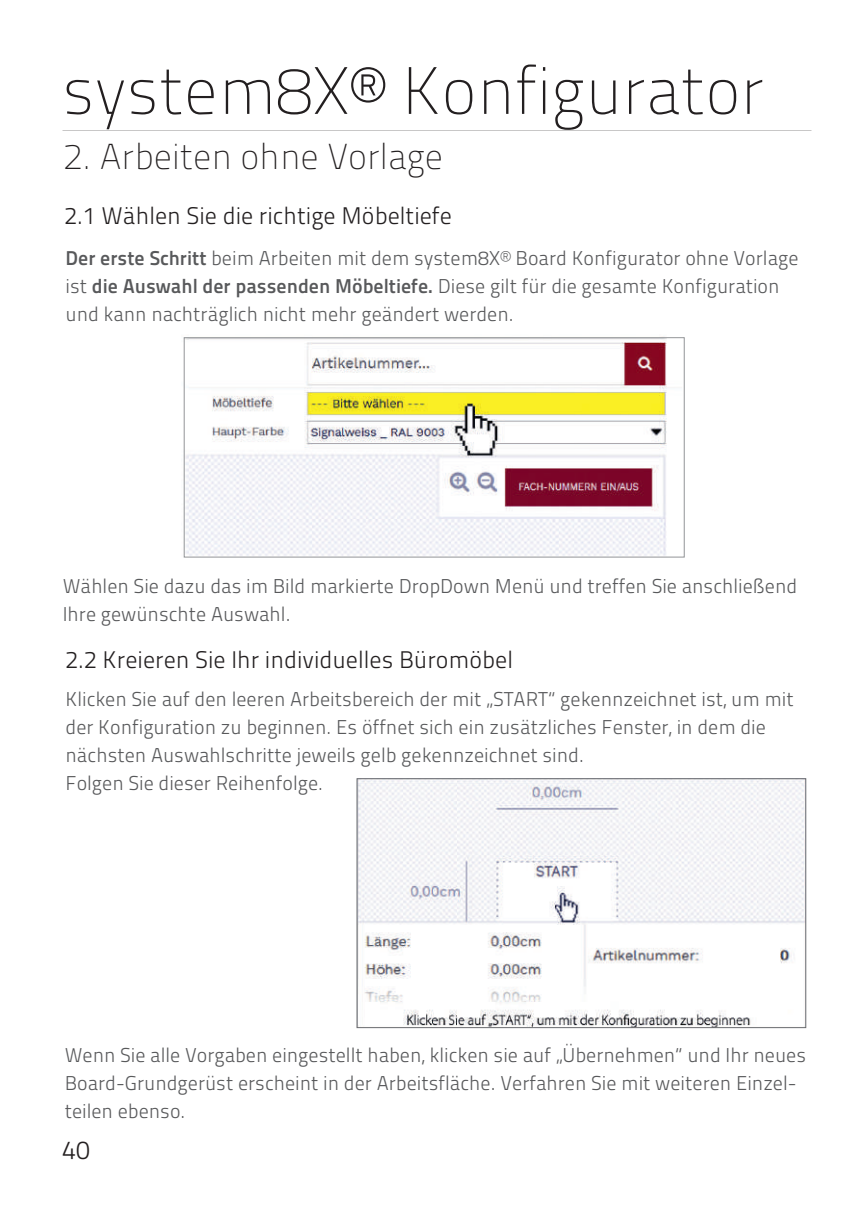
<style>
.page{position:relative;width:857px;height:1225px;background:#fff}
.page>*{position:absolute;margin:0;border:0;box-sizing:border-box;transform-origin:0 0}
.t1{font:66.8px "Titillium Maps 26 L 1 wt";color:#231f20}
.t2{font:36px "Titillium Maps 26 L 1 wt";color:#231f20}
.t3{font:26px "Titillium Maps 26 L 250 wt";color:#231f20}
.t4{font:24px "Titillium Maps 26 L 250 wt";color:#231f20}
.t5{font:20px/28px "Titillium Maps 26 L 250 wt";color:#58595b}
.s1{font-family:"Titillium Maps 26 L 750 wt"}
</style>
<div class="page">
<img style="left:183px;top:336px;width:502px;height:222px">
<img style="left:358px;top:780px;width:445px;height:246px">
<div style="left:184px;top:337px;width:500px;height:220px;border:1px solid #939598"></div>
<div style="left:356px;top:778px;width:449px;height:250px;border:1px solid #6d6e71"></div>
<h1 class="t1" style="left:62px;top:43px;width:703px">system8X® Konfigurator</h1>
<h2 class="t2" style="left:63px;top:131px;width:381px">2. Arbeiten ohne Vorlage</h2>
<p class="t4" style="left:64px;top:198px;width:389px">2.1 Wählen Sie die richtige Möbeltiefe</p>
<p class="t5" style="left:65px;top:243px;width:734px"><span class="s1">Der erste Schritt</span> beim Arbeiten mit dem system8X® Board Konfigurator ohne Vorlage ist <span class="s1">die Auswahl der passenden Möbeltiefe.</span> Diese gilt für die gesamte Konfiguration und kann nachträglich nicht mehr geändert werden.</p>
<p class="t5" style="left:63px;top:570px;width:735px">Wählen Sie dazu das im Bild markierte DropDown Menü und treffen Sie anschließend<br>Ihre gewünschte Auswahl.</p>
<p class="t4" style="left:65px;top:641px;width:449px">2.2 Kreieren Sie Ihr individuelles Büromöbel</p>
<p class="t5" style="left:65px;top:684px;width:729px">Klicken Sie auf den leeren Arbeitsbereich der mit „START“ gekennzeichnet ist, um mit der Konfiguration zu beginnen. Es öffnet sich ein zusätzliches Fenster, in dem die nächsten Auswahlschritte jeweils gelb gekennzeichnet sind.<br>Folgen Sie dieser Reihenfolge.</p>
<p class="t5" style="left:65px;top:1040px;width:742px">Wenn Sie alle Vorgaben eingestellt haben, klicken sie auf „Übernehmen“ und Ihr neues<br>Board-Grundgerüst erscheint in der Arbeitsfläche. Verfahren Sie mit weiteren Einzel&shy;teilen ebenso.</p>
<h3 class="t3" style="left:62px;top:1130px;width:29px">40</h3>
</div>
